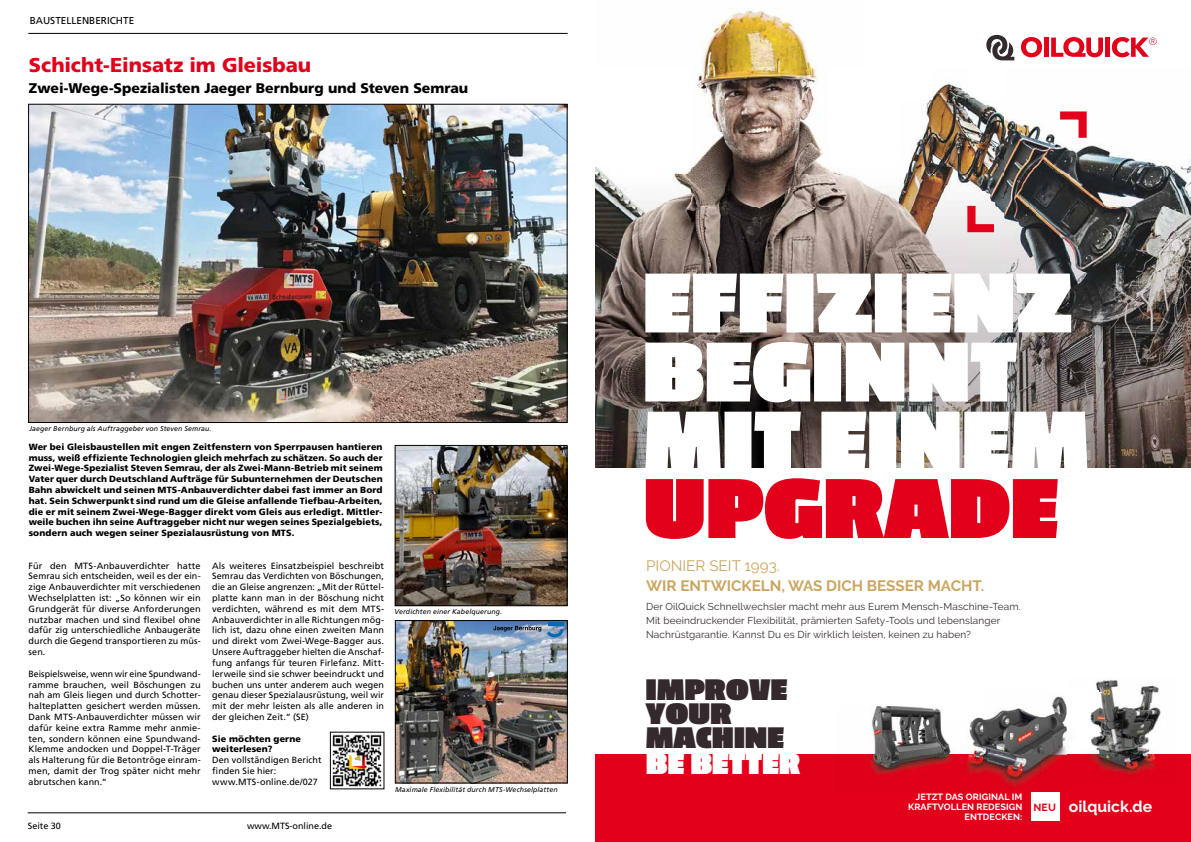
<style>
.page{position:relative;width:1191px;height:842px;background:#fff}
.page>*{position:absolute;margin:0;border:0;box-sizing:border-box;transform-origin:0 0}
.t1{font:900 94.8px "Passion One";letter-spacing:.01em;color:#e2001a}
.t2{font:900 33.3px/23.9px "Passion One";letter-spacing:.01em;color:#342a2d}
.t3{font:900 33.3px "Passion One";letter-spacing:.01em;color:#fff}
.t4{font:900 20px "Frutiger LT Com";letter-spacing:-.005em;color:#e2001a}
.t5{font:700 15.7px "Raleway";color:#fff}
.t6{font:700 15.1px "Raleway";color:#caa660}
.t7{font:15.1px "Raleway";color:#caa660}
.t8{font:900 14px "Frutiger LT Com";color:#000}
.t9{font:700 10.4px "Raleway";color:#e2001a}
.t10{font:10px/14px "Raleway";letter-spacing:.01em;color:#342a2d}
.t11{font:10px "Frutiger LT Com";color:#000}
.t12{font:9px/10.8px "Frutiger LT Com";letter-spacing:.005em;color:#000}
.t13{font:900 9px/10.8px "Frutiger LT Com";letter-spacing:.01em;color:#000;text-align:justify}
.t14{font:700 9px/10.1px "Raleway";letter-spacing:.01em;color:#fff;text-align:right}
.t15{font:italic 7px "Frutiger LT Com";letter-spacing:.02em;color:#000}
</style>
<div class="page">
<img style="left:397px;top:622px;width:168px;height:159px">
<div style="left:395px;top:620px;width:172px;height:163px;border:1px solid #000"></div>
<img style="left:332px;top:734px;width:50px;height:53px">
<img style="left:1003px;top:112px;width:188px;height:63px">
<img style="left:595px;top:10px;width:408px;height:457px">
<svg style="left:595px;top:467px;width:26px;height:1px"></svg>
<img style="left:621px;top:467px;width:24px;height:1px">
<img style="left:1003px;top:175px;width:188px;height:292px">
<div style="left:595px;top:755px;width:596px;height:87px;background:#e2001a"></div>
<img style="left:835px;top:706px;width:104px;height:49px">
<img style="left:869px;top:755px;width:70px;height:20px">
<img style="left:1096px;top:679px;width:64px;height:24px">
<img style="left:1098px;top:703px;width:79px;height:75px">
<img style="left:983px;top:690px;width:115px;height:65px">
<img style="left:983px;top:755px;width:80px;height:34px">
<img style="left:939px;top:709px;width:44px;height:66px">
<img style="left:1089px;top:755px;width:9px;height:11px">
<svg style="left:645px;top:274px;width:442px;height:194px"></svg>
<svg style="left:963px;top:198px;width:39px;height:38px"></svg>
<svg style="left:1052px;top:111px;width:38px;height:35px"></svg>
<div style="left:1030px;top:792px;width:29px;height:29px;background:#fff"></div>
<svg style="left:1021px;top:37px;width:21px;height:20px"></svg>
<div style="left:1043px;top:38px;width:5px;height:19px;background:#e2001a"></div>
<svg style="left:1051px;top:37px;width:52px;height:20px"></svg>
<div style="left:1105px;top:38px;width:5px;height:19px;background:#e2001a"></div>
<svg style="left:1111px;top:37px;width:45px;height:20px"></svg>
<svg style="left:986px;top:35px;width:28px;height:25px"></svg>
<img style="left:30px;top:106px;width:535px;height:315px">
<img style="left:397px;top:447px;width:168px;height:157px">
<div style="left:395px;top:445px;width:172px;height:161px;border:1px solid #000"></div>
<hr style="left:28px;top:33px;width:539px;height:1px;background:#000">
<hr style="left:28px;top:813px;width:538px;height:1px;background:#000">
<svg style="left:547px;top:629px;width:16px;height:8px"></svg>
<hr style="left:547px;top:623px;width:16px;height:3px;background:#006ab3">
<svg style="left:493px;top:626px;width:48px;height:5px"></svg>
<p class="t11" style="left:30px;top:15px;width:106px">BAUSTELLENBERICHTE</p>
<h3 class="t4" style="left:29px;top:53px;width:284px">Schicht-Einsatz im Gleisbau</h3>
<h3 class="t8" style="left:29px;top:80px;width:441px">Zwei-Wege-Spezialisten Jaeger Bernburg und Steven Semrau</h3>
<p class="t15" style="left:29px;top:425px;width:184px">Jaeger Bernburg als Auftraggeber von Steven Semrau.</p>
<p class="t13" style="left:29px;top:441px;width:355px">Wer bei Gleisbaustellen mit engen Zeitfenstern von Sperrpausen hantieren muss, weiß effiziente Technologien gleich mehrfach zu schätzen. So auch der Zwei-Wege-Spezialist Steven Semrau, der als Zwei-Mann-Betrieb mit seinem Vater quer durch Deutschland Aufträge für Subunternehmen der Deutschen Bahn abwickelt und seinen MTS-Anbauverdichter dabei fast immer an Bord hat. Sein Schwerpunkt sind rund um die Gleise anfallende Tiefbau-Arbeiten, die er mit seinem Zwei-Wege-Bagger direkt vom Gleis aus erledigt. Mittler&shy;weile buchen ihn seine Auftraggeber nicht nur wegen seines Spezialgebiets, sondern auch wegen seiner Spezialausrüstung von MTS.</p>
<p class="t12" style="left:29px;top:560px;width:173px;text-align:justify">Für den MTS-Anbauverdichter hatte Semrau sich entscheiden, weil es der ein&shy;zige Anbauverdichter mit verschiedenen Wechselplatten ist: „So können wir ein Grundgerät für diverse Anforderungen nutzbar machen und sind flexibel ohne dafür zig unterschiedliche Anbaugeräte durch die Gegend transportieren zu müs&shy;sen.</p>
<p class="t12" style="left:29px;top:668px;width:173px">Beispielsweise, wenn wir eine Spundwand&shy;ramme brauchen, weil Böschungen zu nah am Gleis liegen und durch Schotter&shy;halteplatten gesichert werden müssen.<br>Dank MTS-Anbauverdichter müssen wir dafür keine extra Ramme mehr anmie&shy;ten, sondern können eine Spundwand-Klemme andocken und Doppel-T-Träger als Halterung für die Betontröge einram&shy;men, damit der Trog später nicht mehr abrutschen kann.“</p>
<p class="t12" style="left:212px;top:560px;width:173px">Als weiteres Einsatzbeispiel beschreibt Semrau das Verdichten von Böschungen, die an Gleise angrenzen: „Mit der Rüttel&shy;platte kann man in der Böschung nicht verdichten, während es mit dem MTS-Anbauverdichter in alle Richtungen mög&shy;lich ist, dazu ohne einen zweiten Mann und direkt vom Zwei-Wege-Bagger aus.<br>Unsere Auftraggeber hielten die Anschaf&shy;fung anfangs für teuren Firlefanz. Mitt&shy;lerweile sind sie schwer beeindruckt und buchen uns unter anderem auch wegen genau dieser Spezialausrüstung, weil wir mit der mehr leisten als alle anderen in der gleichen Zeit.“ (SE)</p>
<p class="t13" style="left:212px;top:733px;width:90px">Sie möchten gerne weiterlesen?</p>
<p class="t12" style="left:212px;top:755px;width:111px">Den vollständigen Bericht finden Sie hier:<br>www. MTS-online.de/027</p>
<p class="t15" style="left:394px;top:607px;width:109px">Verdichten einer Kabelquerung.</p>
<p class="t15" style="left:395px;top:785px;width:164px">Maximale Flexibilität durch MTS-Wechselplatten</p>
<p class="t12" style="left:28px;top:821px;width:35px">Seite 30</p>
<p class="t12" style="left:247px;top:821px;width:87px">www. MTS-online.de</p>
<h1 class="t1" style="left:644px;top:463px;width:415px">UPGRADE</h1>
<h3 class="t7" style="left:646px;top:556px;width:135px">PIONIER SEIT 1993.</h3>
<h3 class="t6" style="left:646px;top:577px;width:340px">WIR ENTWICKELN, WAS DICH BESSER MACHT.</h3>
<p class="t10" style="left:646px;top:599px;width:376px">Der OilQuick Schnellwechsler macht mehr aus Eurem Mensch-Maschine-Team.<br>Mit beeindruckender Flexibilität, prämierten Safety-Tools und lebenslanger<br>Nachrüstgarantie. Kannst Du es Dir wirklich leisten, keinen zu haben?</p>
<h2 class="t2" style="left:645px;top:679px;width:143px">IMPROVE<br>YOUR<br>MACHINE</h2>
<h2 class="t3" style="left:646px;top:748px;width:155px">BE BETTER</h2>
<p class="t14" style="left:908px;top:792px;width:116px">JETZT DAS ORIGINAL IM<br>KRAFTVOLLEN REDESIGN<br>ENTDECKEN:</p>
<h3 class="t5" style="left:1068px;top:797px;width:85px">oilquick.de</h3>
<p class="t9" style="left:1033px;top:801px;width:24px">NEU</p>
</div>
